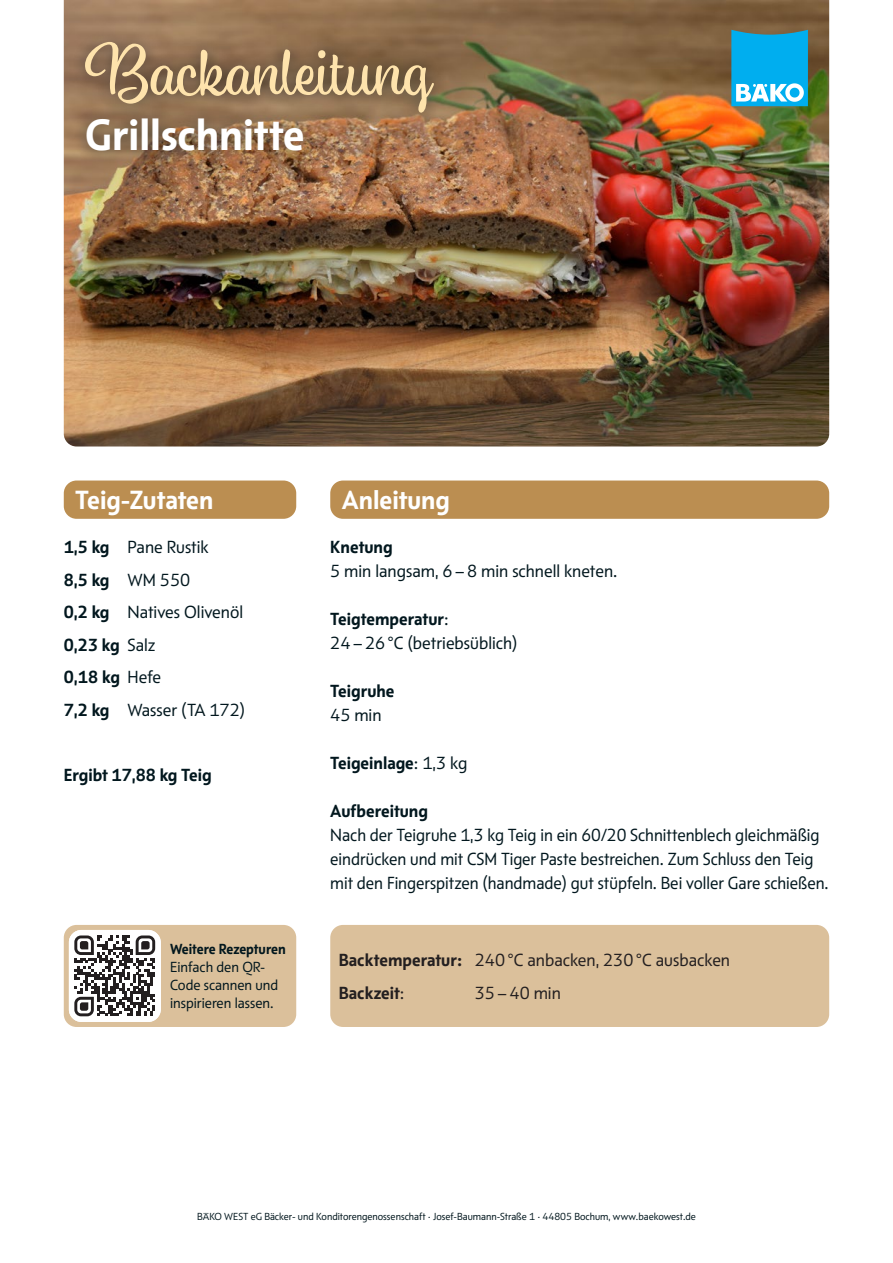
<style>
.page{position:relative;width:893px;height:1263px;background:#fff}
.page>*{position:absolute;margin:0;border:0;box-sizing:border-box;transform-origin:0 0}
.t1{font:69px "Eds Market Upright Script";color:#fee3ac}
.t2{font:700 45px "BAEK Otype";color:#fff}
.t3{font:700 27px "BAEK Otype";color:#fff}
.t4{font:18px/32.5px "BAEK Otype";color:#02171e}
.t5{font:700 18px "BAEK Otype";color:#02171e}
.t6{font:18px/32.5px "BAEK Otype";color:#231f20}
.t7{font:15px/18px "BAEK Otype";color:#02171e}
.t8{font:700 15px "BAEK Otype";color:#02171e}
.t9{font:10.5px "BAEK Otype";color:#02171e}
.s1{font-weight:700}
.s2{font-weight:400}
</style>
<div class="page">
<div style="left:330px;top:925px;width:499px;height:102px;background:#dbc09b;border-radius:13px"></div>
<img style="left:64px;top:0;width:765px;height:446px">
<div style="left:330px;top:480px;width:499px;height:39px;background:#bb8e51;border-radius:13px"></div>
<div style="left:72px;top:28px;width:375px;height:136px;background:#02171e;opacity:.5"></div>
<div style="left:64px;top:480px;width:232px;height:39px;background:#bb8e51;border-radius:13px"></div>
<div style="left:64px;top:925px;width:232px;height:102px;background:#dbc09b;border-radius:13px"></div>
<svg style="left:69px;top:930px;width:92px;height:92px;background:#a6a4a4"></svg>
<svg style="left:731px;top:30px;width:77px;height:76px;background:#27b5e9"></svg>
<h1 class="t1" style="left:85px;top:30px;width:348px">Backanleitung</h1>
<h2 class="t2" style="left:85px;top:106px;width:221px">Grillschnitte</h2>
<h3 class="t3" style="left:75px;top:483px;width:140px">Teig-Zutaten</h3>
<p class="t4" style="left:64px;top:531px;width:183px"><span class="s1">1,5 kg</span> Pane Rustik<br><span class="s1">8,5 kg</span> WM 550<br><span class="s1">0,2 kg</span> Natives Olivenöl<br><span class="s1">0,23 kg</span> Salz<br><span class="s1">0,18 kg</span> Hefe<br><span class="s1">7,2 kg</span> Wasser (TA 172)</p>
<p class="t5" style="left:64px;top:763px;width:149px">Ergibt 17,88 kg Teig</p>
<p class="t8" style="left:170px;top:940px;width:117px">Weitere Rezepturen</p>
<p class="t7" style="left:170px;top:958px;width:110px">Einfach den QR-<br>Code scannen und inspirieren lassen.</p>
<h3 class="t3" style="left:342px;top:483px;width:110px">Anleitung</h3>
<p class="t5" style="left:330px;top:536px;width:64px">Knetung</p>
<p class="t4" style="left:330px;top:555px;width:289px">5 min langsam, 6–8 min schnell kneten.</p>
<p class="t4" style="left:330px;top:607px;width:189px;line-height:24px"><span class="s1">Teigtemperatur</span>:<br>24–26°C (betriebsüblich)</p>
<p class="t5" style="left:330px;top:680px;width:66px">Teigruhe</p>
<p class="t4" style="left:330px;top:699px;width:53px">45 min</p>
<p class="t5" style="left:330px;top:752px;width:139px">Teigeinlage<span class="s2">: 1,3 kg</span></p>
<p class="t5" style="left:330px;top:800px;width:99px">Aufbereitung</p>
<p class="t4" style="left:330px;top:823px;width:500px;line-height:24px">Nach der Teigruhe 1,3 kg Teig in ein 60/20 Schnittenblech gleichmäßig eindrücken und mit CSM Tiger Paste bestreichen. Zum Schluss den Teig mit den Fingerspitzen (handmade) gut stüpfeln. Bei voller Gare schießen.</p>
<p class="t6" style="left:339px;top:944px;width:393px"><span class="s1">Backtemperatur:</span> 240°C anbacken, 230°C ausbacken<br><span class="s1">Backzeit</span>:</p>
<p class="t6" style="left:475px;top:976px;width:88px">35–40 min</p>
<p class="t9" style="left:197px;top:1210px;width:500px">BÄKO WEST eG Bäcker- und Konditorengenossenschaft · Josef-Baumann-Straße 1 · 44805 Bochum, www.baekowest.de</p>
</div>
